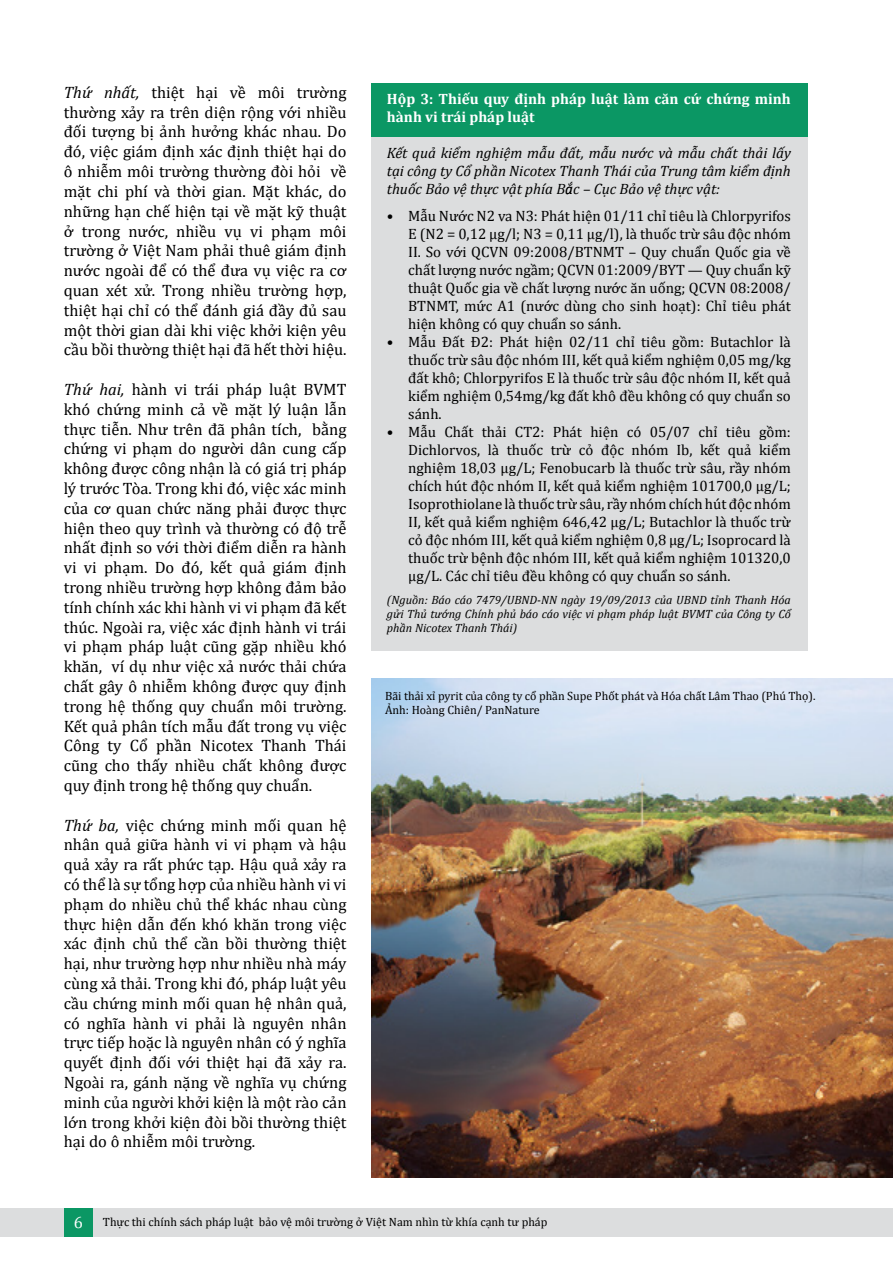
<style>
.page{position:relative;width:893px;height:1263px;background:#fff}
.page>*{position:absolute;margin:0;border:0;box-sizing:border-box;transform-origin:0 0}
.t1{font:16.5px/19.8px "Cambria";color:#000;text-align:justify}
.t2{font:15px/18px "Cambria";color:#000;text-align:justify}
.t3{font:italic 15px/18px "Cambria";color:#000;text-align:justify}
.t4{font:700 15px/18px "Cambria";color:#fff}
.t5{font:12px/14.4px "Cambria";color:#000}
.t6{font:italic 12px/14.4px "Cambria";color:#000;text-align:justify}
.s1{font-style:italic}
.s2{font-size:16.5px;color:#fff}
</style>
<div class="page">
<div style="left:372px;top:84px;width:436px;height:53px;background:#0b9764"></div>
<div style="left:372px;top:137px;width:436px;height:514px;background:#dcddde"></div>
<img style="left:372px;top:678px;width:521px;height:500px">
<div style="left:0;top:1208px;width:893px;height:29px;background:#dcddde"></div>
<div style="left:64px;top:1208px;width:29px;height:29px;background:#0b9764"></div>
<p class="t1" style="left:64px;top:82px;width:284px"><span class="s1">Thứ nhất,</span> thiệt hại về môi trường thường xảy ra trên diện rộng với nhiều đối tượng bị ảnh hưởng khác nhau. Do đó, việc giám định xác định thiệt hại do ô nhiễm môi trường thường đòi hỏi về mặt chi phí và thời gian. Mặt khác, do những hạn chế hiện tại về mặt kỹ thuật ở trong nước, nhiều vụ vi phạm môi trường ở Việt Nam phải thuê giám định nước ngoài để có thể đưa vụ việc ra cơ quan xét xử. Trong nhiều trường hợp, thiệt hại chỉ có thể đánh giá đầy đủ sau một thời gian dài khi việc khởi kiện yêu cầu bồi thường thiệt hại đã hết thời hiệu.</p>
<p class="t1" style="left:64px;top:379px;width:284px"><span class="s1">Thứ hai,</span> hành vi trái pháp luật BVMT khó chứng minh cả về mặt lý luận lẫn thực tiễn. Như trên đã phân tích, bằng chứng vi phạm do người dân cung cấp không được công nhận là có giá trị pháp lý trước Tòa. Trong khi đó, việc xác minh của cơ quan chức năng phải được thực hiện theo quy trình và thường có độ trễ nhất định so với thời điểm diễn ra hành vi vi phạm. Do đó, kết quả giám định trong nhiều trường hợp không đảm bảo tính chính xác khi hành vi vi phạm đã kết thúc. Ngoài ra, việc xác định hành vi trái vi phạm pháp luật cũng gặp nhiều khó khăn, ví dụ như việc xả nước thải chứa chất gây ô nhiễm không được quy định trong hệ thống quy chuẩn môi trường.<br>Kết quả phân tích mẫu đất trong vụ việc Công ty Cổ phần Nicotex Thanh Thái cũng cho thấy nhiều chất không được quy định trong hệ thống quy chuẩn.</p>
<p class="t1" style="left:64px;top:815px;width:284px"><span class="s1">Thứ ba,</span> việc chứng minh mối quan hệ nhân quả giữa hành vi vi phạm và hậu quả xảy ra rất phức tạp. Hậu quả xảy ra có thể là sự tổng hợp của nhiều hành vi vi phạm do nhiều chủ thể khác nhau cùng thực hiện dẫn đến khó khăn trong việc xác định chủ thể cần bồi thường thiệt hại, như trường hợp như nhiều nhà máy cùng xả thải. Trong khi đó, pháp luật yêu cầu chứng minh mối quan hệ nhân quả, có nghĩa hành vi phải là nguyên nhân trực tiếp hoặc là nguyên nhân có ý nghĩa quyết định đối với thiệt hại đã xảy ra.<br>Ngoài ra, gánh nặng về nghĩa vụ chứng minh của người khởi kiện là một rào cản lớn trong khởi kiện đòi bồi thường thiệt hại do ô nhiễm môi trường.</p>
<p class="t4" style="left:387px;top:90px;width:405px">Hộp 3: Thiếu quy định pháp luật làm căn cứ chứng minh hành vi trái pháp luật</p>
<p class="t3" style="left:387px;top:143px;width:405px">Kết quả kiểm nghiệm mẫu đất, mẫu nước và mẫu chất thải lấy tại công ty Cổ phần Nicotex Thanh Thái của Trung tâm kiểm định thuốc Bảo vệ thực vật phía Bắc – Cục Bảo vệ thực vật:</p>
<p class="t2" style="left:408px;top:206px;width:384px;text-indent:-21px">• Mẫu Nước N2 va N3: Phát hiện 01/11 chỉ tiêu là Chlorpyrifos E (N2 = 0,12 µg/l; N3 = 0,11 µg/l), là thuốc trừ sâu độc nhóm II. So với QCVN 09:2008/BTNMT – Quy chuẩn Quốc gia về chất lượng nước ngầm; QCVN 01:2009/BYT — Quy chuẩn kỹ thuật Quốc gia về chất lượng nước ăn uống; QCVN 08:2008/ BTNMT, mức A1 (nước dùng cho sinh hoạt): Chỉ tiêu phát hiện không có quy chuẩn so sánh.</p>
<p class="t2" style="left:408px;top:332px;width:384px;text-indent:-21px">• Mẫu Đất Đ2: Phát hiện 02/11 chỉ tiêu gồm: Butachlor là thuốc trừ sâu độc nhóm III, kết quả kiểm nghiệm 0,05 mg/kg đất khô; Chlorpyrifos E là thuốc trừ sâu độc nhóm II, kết quả kiểm nghiệm 0,54mg/kg đất khô đều không có quy chuẩn so sánh.</p>
<p class="t2" style="left:408px;top:422px;width:384px;text-indent:-21px">• Mẫu Chất thải CT2: Phát hiện có 05/07 chỉ tiêu gồm:<br>Dichlorvos, là thuốc trừ cỏ độc nhóm Ib, kết quả kiểm nghiệm 18,03 µg/L; Fenobucarb là thuốc trừ sâu, rầy nhóm chích hút độc nhóm II, kết quả kiểm nghiệm 101700,0 µg/L; Isoprothiolane là thuốc trừ sâu, rầy nhóm chích hút độc nhóm II, kết quả kiểm nghiệm 646,42 µg/L; Butachlor là thuốc trừ cỏ độc nhóm III, kết quả kiểm nghiệm 0,8 µg/L; Isoprocard là thuốc trừ bệnh độc nhóm III, kết quả kiểm nghiệm 101320,0 µg/L. Các chỉ tiêu đều không có quy chuẩn so sánh.</p>
<p class="t6" style="left:387px;top:592px;width:405px">(Nguồn: Báo cáo 7479/UBND-NN ngày 19/09/2013 của UBND tỉnh Thanh Hóa gửi Thủ tướng Chính phủ báo cáo việc vi phạm pháp luật BVMT của Công ty Cổ phần Nicotex Thanh Thái)</p>
<p class="t5" style="left:385px;top:688px;width:432px">Bãi thải xỉ pyrit của công ty cổ phần Supe Phốt phát và Hóa chất Lâm Thao (Phú Thọ).<br>Ảnh: Hoàng Chiên/ PanNature</p>
<p class="t5" style="left:74px;top:1215px;width:475px"><span class="s2">6</span> Thực thi chính sách pháp luật bảo vệ môi trường ở Việt Nam nhìn từ khía cạnh tư pháp</p>
</div>
